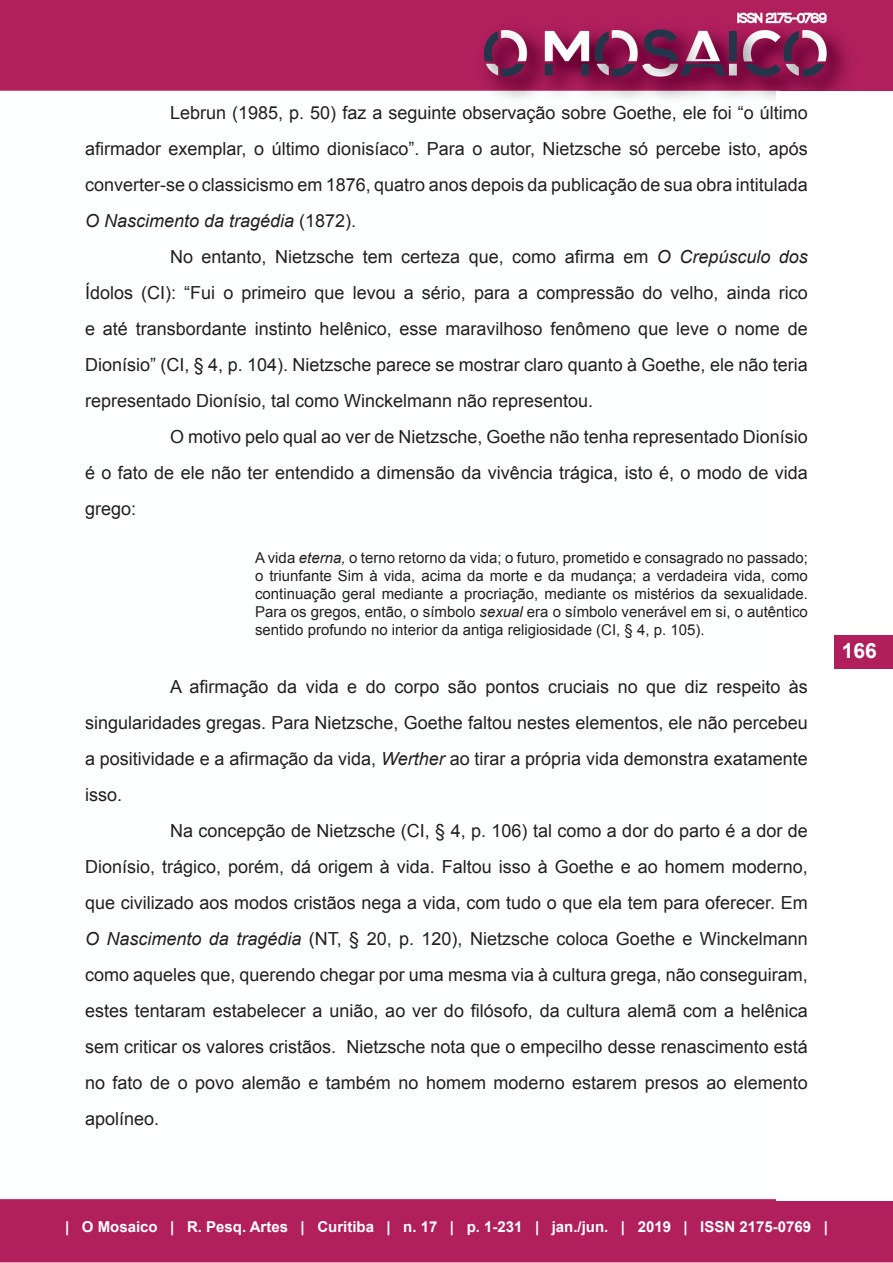
<style>
.page{position:relative;width:893px;height:1263px;background:#fff}
.page>*{position:absolute;margin:0;border:0;box-sizing:border-box;transform-origin:0 0}
.t1{font:700 21px "Arial";color:#fff}
.Corpo{font:18px/36px "Arial";color:#231f20;text-align:justify}
.citação{font:15px/18px "Arial";color:#231f20;text-align:justify}
.t2{font:700 15px "Arial";color:#fff}
.s1{font-style:italic}
</style>
<div class="page">
<img style="left:0;top:0;width:893px;height:1263px">
<div style="left:777px;top:92px;width:116px;height:1109px;background:#fff"></div>
<div style="left:834px;top:635px;width:59px;height:33px;background:#b01f5c"></div>
<p class="Corpo" style="left:85px;top:95px;width:724px;text-indent:85px">Lebrun (1985, p. 50) faz a seguinte observação sobre Goethe, ele foi “o último afirmador exemplar, o último dionisíaco”. Para o autor, Nietzsche só percebe isto, após converter-se o classicismo em 1876, quatro anos depois da publicação de sua obra intitulada <span class="s1">O Nascimento da tragédia</span> (1872).</p>
<p class="Corpo" style="left:85px;top:239px;width:724px;text-indent:85px">No entanto, Nietzsche tem certeza que, como afirma em <span class="s1">O Crepúsculo dos </span>Ídolos (CI): “Fui o primeiro que levou a sério, para a compressão do velho, ainda rico e até transbordante instinto helênico, esse maravilhoso fenômeno que leve o nome de Dionísio” (CI, § 4, p. 104). Nietzsche parece se mostrar claro quanto à Goethe, ele não teria representado Dionísio, tal como Winckelmann não representou.</p>
<p class="Corpo" style="left:85px;top:419px;width:724px;text-indent:85px">O motivo pelo qual ao ver de Nietzsche, Goethe não tenha representado Dionísio é o fato de ele não ter entendido a dimensão da vivência trágica, isto é, o modo de vida grego:</p>
<p class="citação" style="left:255px;top:549px;width:554px">A vida <span class="s1">eterna,</span> o terno retorno da vida; o futuro, prometido e consagrado no passado; o triunfante Sim à vida, acima da morte e da mudança; a verdadeira vida, como continuação geral mediante a procriação, mediante os mistérios da sexualidade.<br>Para os gregos, então, o símbolo <span class="s1">sexual</span> era o símbolo venerável em si, o autêntico sentido profundo no interior da antiga religiosidade (CI, § 4, p. 105).</p>
<p class="Corpo" style="left:85px;top:668px;width:724px;text-indent:85px">A afirmação da vida e do corpo são pontos cruciais no que diz respeito às singularidades gregas. Para Nietzsche, Goethe faltou nestes elementos, ele não percebeu a positividade e a afirmação da vida, <span class="s1">Werther</span> ao tirar a própria vida demonstra exatamente isso.</p>
<p class="Corpo" style="left:85px;top:812px;width:724px;text-indent:85px">Na concepção de Nietzsche (CI, § 4, p. 106) tal como a dor do parto é a dor de Dionísio, trágico, porém, dá origem à vida. Faltou isso à Goethe e ao homem moderno, que civilizado aos modos cristãos nega a vida, com tudo o que ela tem para oferecer. Em <span class="s1">O Nascimento da tragédia</span> (NT, § 20, p. 120), Nietzsche coloca Goethe e Winckelmann como aqueles que, querendo chegar por uma mesma via à cultura grega, não conseguiram, estes tentaram estabelecer a união, ao ver do filósofo, da cultura alemã com a helênica sem criticar os valores cristãos. Nietzsche nota que o empecilho desse renascimento está no fato de o povo alemão e também no homem moderno estarem presos ao elemento apolíneo.</p>
<p class="t1" style="left:842px;top:636px;width:37px">166</p>
<p class="t2" style="left:65px;top:1217px;width:764px">| O Mosaico | R. Pesq. Artes | Curitiba | n. 17 | p. 1-231 | jan./jun. | 2019 | ISSN 2175-0769 |</p>
</div>
